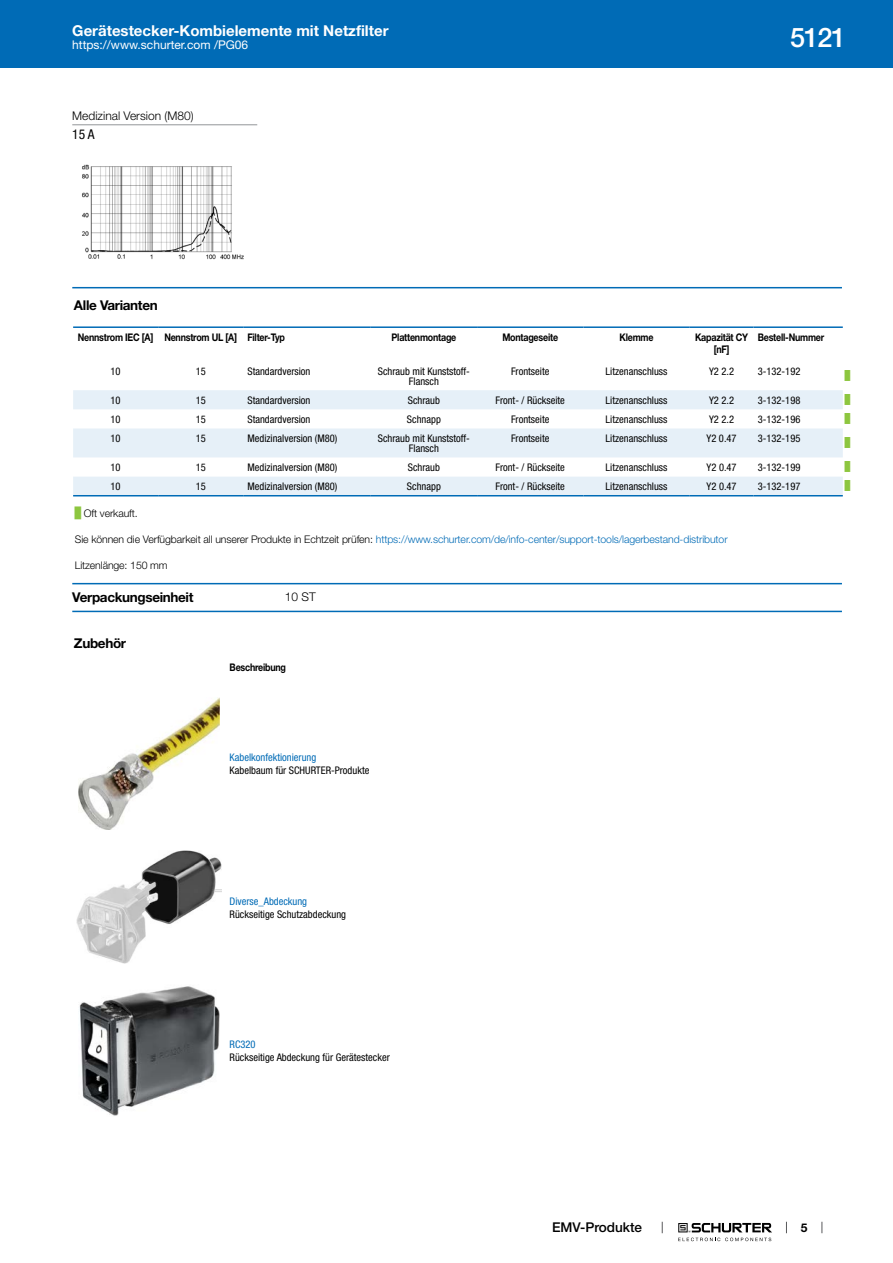
<style>
.page{position:relative;width:893px;height:1263px;background:#fff}
.page>*{position:absolute;margin:0;border:0;box-sizing:border-box;transform-origin:0 0}
.t1{font:500 27px "Helvetica Neue LT";color:#fff}
.t2{font:700 15px "Helvetica Neue LT";color:#fff}
.t3{font:700 13.5px "Helvetica Neue LT";letter-spacing:-.025em;color:#000}
.t4{font:500 13.5px "Helvetica Neue LT";color:#000}
.t5{font:condensed 13.5px "Helvetica Neue LT";color:#000}
.t6{font:12px "Helvetica Neue LT";color:#fff}
.t7{font:300 12px "Helvetica Neue LT";color:#000}
.t8{font:700 12px "Helvetica Neue LT";color:#000}
.t9{font:condensed 10.5px/10.5px "Helvetica Neue LT";color:#000;text-align:center}
.t10{font:300 10.5px "Helvetica Neue LT";letter-spacing:-.01em;color:#006bb6}
.t11{font:700 10.5px/12.6px "Helvetica Neue LT";letter-spacing:-.025em;color:#000;text-align:center;scale:.85 1}
.t12{font:condensed 10.5px "Helvetica Neue LT";color:#006bb6}
.t13{font:300 10.5px "Helvetica Neue LT";letter-spacing:-.01em;color:#000}
.t14{font:9px "Arial Unicode MS";color:#8dc63f}
.s1{font-family:"Arial Unicode MS";font-weight:400;color:#8dc63f}
.s2{color:#000}
</style>
<div class="page">
<svg style="left:678px;top:1223px;width:94px;height:18px"></svg>
<div style="left:0;top:0;width:893px;height:68px;background:#006bb6"></div>
<hr style="left:72px;top:124px;width:185px;height:1px;background:#939598">
<img style="left:82px;top:164px;width:162px;height:96px">
<hr style="left:72px;top:287px;width:770px;height:1px;background:#006bb6">
<svg style="left:73px;top:496px;width:770px;height:1px"></svg>
<svg style="left:73px;top:390px;width:770px;height:105px;fill:#e6f0f8"></svg>
<hr style="left:73px;top:326px;width:85px;height:2px;background:#006bb6">
<hr style="left:158px;top:326px;width:85px;height:2px;background:#006bb6">
<hr style="left:243px;top:326px;width:128px;height:2px;background:#006bb6">
<hr style="left:371px;top:326px;width:106px;height:2px;background:#006bb6">
<hr style="left:477px;top:326px;width:106px;height:2px;background:#006bb6">
<hr style="left:583px;top:326px;width:107px;height:2px;background:#006bb6">
<hr style="left:690px;top:326px;width:63px;height:2px;background:#006bb6">
<hr style="left:753px;top:326px;width:90px;height:2px;background:#006bb6">
<hr style="left:73px;top:495px;width:85px;height:1px;background:#006bb6">
<hr style="left:158px;top:495px;width:85px;height:1px;background:#006bb6">
<hr style="left:243px;top:495px;width:128px;height:1px;background:#006bb6">
<hr style="left:371px;top:495px;width:106px;height:1px;background:#006bb6">
<hr style="left:477px;top:495px;width:106px;height:1px;background:#006bb6">
<hr style="left:583px;top:495px;width:107px;height:1px;background:#006bb6">
<hr style="left:690px;top:495px;width:63px;height:1px;background:#006bb6">
<hr style="left:753px;top:495px;width:90px;height:1px;background:#006bb6">
<hr style="left:72px;top:583px;width:770px;height:1px;background:#006bb6">
<hr style="left:72px;top:611px;width:770px;height:1px;background:#006bb6">
<img style="left:78px;top:698px;width:141px;height:131px">
<img style="left:77px;top:850px;width:144px;height:114px">
<img style="left:79px;top:986px;width:140px;height:130px">
<h2 class="t2" style="left:72px;top:21px;width:318px">Gerätestecker-Kombielemente mit Netzfilter</h2>
<p class="t6" style="left:72px;top:38px;width:178px">https://www.schurter.com /PG06</p>
<p class="t7" style="left:72px;top:108px;width:123px">Medizinal Version (M80)</p>
<p class="t5" style="left:72px;top:127px;width:24px">15 A</p>
<h1 class="t1" style="left:790px;top:21px;width:57px">5121</h1>
<p class="t3" style="left:74px;top:297px;width:85px">Alle Varianten</p>
<p class="t11" style="left:78px;top:330px;width:245px">Nennstrom IEC [A] Nennstrom UL [A] Filter-Typ</p>
<p class="t11" style="left:391px;top:330px;width:78px">Plattenmontage</p>
<p class="t11" style="left:502px;top:330px;width:67px">Montageseite</p>
<p class="t11" style="left:619px;top:330px;width:42px">Klemme</p>
<p class="t11" style="left:695px;top:330px;width:64px">Kapazität CY [nF]</p>
<p class="t11" style="left:758px;top:330px;width:80px">Bestell-Nummer</p>
<p class="t9" style="left:111px;top:366px;width:12px">10</p>
<p class="t9" style="left:196px;top:366px;width:12px">15</p>
<p class="t9" style="left:247px;top:366px;width:64px">Standardversion</p>
<p class="t9" style="left:378px;top:366px;width:94px">Schraub mit Kunststoff-<br>Flansch</p>
<p class="t9" style="left:511px;top:366px;width:40px">Frontseite</p>
<p class="t9" style="left:606px;top:366px;width:63px">Litzenanschluss</p>
<p class="t9" style="left:709px;top:366px;width:27px">Y2 2.2</p>
<p class="t9" style="left:758px;top:366px;width:44px">3-132-192</p>
<p class="t14" style="left:845px;top:369px;width:7px">█</p>
<p class="t9" style="left:111px;top:395px;width:12px">10</p>
<p class="t9" style="left:196px;top:395px;width:12px">15</p>
<p class="t9" style="left:247px;top:395px;width:64px">Standardversion</p>
<p class="t9" style="left:408px;top:395px;width:34px">Schraub</p>
<p class="t9" style="left:496px;top:395px;width:71px">Front- / Rückseite</p>
<p class="t9" style="left:606px;top:395px;width:63px">Litzenanschluss</p>
<p class="t9" style="left:709px;top:395px;width:27px">Y2 2.2</p>
<p class="t9" style="left:758px;top:395px;width:44px">3-132-198</p>
<p class="t14" style="left:845px;top:393px;width:7px">█</p>
<p class="t9" style="left:111px;top:414px;width:12px">10</p>
<p class="t9" style="left:196px;top:414px;width:12px">15</p>
<p class="t9" style="left:247px;top:414px;width:64px">Standardversion</p>
<p class="t9" style="left:407px;top:414px;width:35px">Schnapp</p>
<p class="t9" style="left:511px;top:414px;width:40px">Frontseite</p>
<p class="t9" style="left:606px;top:414px;width:63px">Litzenanschluss</p>
<p class="t9" style="left:709px;top:414px;width:27px">Y2 2.2</p>
<p class="t9" style="left:758px;top:414px;width:44px">3-132-196</p>
<p class="t14" style="left:845px;top:412px;width:7px">█</p>
<p class="t9" style="left:111px;top:433px;width:12px">10</p>
<p class="t9" style="left:196px;top:433px;width:12px">15</p>
<p class="t9" style="left:247px;top:433px;width:91px">Medizinalversion (M80)</p>
<p class="t9" style="left:378px;top:433px;width:94px">Schraub mit Kunststoff-<br>Flansch</p>
<p class="t9" style="left:511px;top:433px;width:40px">Frontseite</p>
<p class="t9" style="left:606px;top:433px;width:63px">Litzenanschluss</p>
<p class="t9" style="left:707px;top:433px;width:32px">Y2 0.47</p>
<p class="t9" style="left:758px;top:433px;width:44px">3-132-195</p>
<p class="t14" style="left:845px;top:436px;width:7px">█</p>
<p class="t9" style="left:111px;top:462px;width:12px">10</p>
<p class="t9" style="left:196px;top:462px;width:12px">15</p>
<p class="t9" style="left:247px;top:462px;width:91px">Medizinalversion (M80)</p>
<p class="t9" style="left:408px;top:462px;width:34px">Schraub</p>
<p class="t9" style="left:496px;top:462px;width:71px">Front- / Rückseite</p>
<p class="t9" style="left:606px;top:462px;width:63px">Litzenanschluss</p>
<p class="t9" style="left:707px;top:462px;width:32px">Y2 0.47</p>
<p class="t9" style="left:758px;top:462px;width:44px">3-132-199</p>
<p class="t14" style="left:845px;top:461px;width:7px">█</p>
<p class="t9" style="left:111px;top:481px;width:12px">10</p>
<p class="t9" style="left:196px;top:481px;width:12px">15</p>
<p class="t9" style="left:247px;top:481px;width:91px">Medizinalversion (M80)</p>
<p class="t9" style="left:407px;top:481px;width:35px">Schnapp</p>
<p class="t9" style="left:496px;top:481px;width:71px">Front- / Rückseite</p>
<p class="t9" style="left:606px;top:481px;width:63px">Litzenanschluss</p>
<p class="t9" style="left:707px;top:481px;width:32px">Y2 0.47</p>
<p class="t9" style="left:758px;top:481px;width:44px">3-132-197</p>
<p class="t14" style="left:845px;top:480px;width:7px">█</p>
<p class="t13" style="left:75px;top:507px;width:64px"><span class="s1">█</span> Oft verkauft.</p>
<p class="t10" style="left:75px;top:533px;width:654px"><span class="s2">Sie können die Verfügbarkeit all unserer Produkte in Echtzeit prüfen:</span> https://www.schurter.com/de/info-center/support-tools/lagerbestand-distributor</p>
<p class="t13" style="left:75px;top:559px;width:94px">Litzenlänge: 150 mm</p>
<p class="t3" style="left:72px;top:589px;width:123px">Verpackungseinheit</p>
<p class="t7" style="left:285px;top:589px;width:32px">10 ST</p>
<p class="t3" style="left:74px;top:634px;width:54px">Zubehör</p>
<p class="t11" style="left:230px;top:660px;width:68px">Beschreibung</p>
<p class="t12" style="left:230px;top:751px;width:88px">Kabelkonfektionierung</p>
<p class="t9" style="left:230px;top:765px;width:141px">Kabelbaum für SCHURTER-Produkte</p>
<p class="t12" style="left:230px;top:895px;width:79px">Diverse_Abdeckung</p>
<p class="t9" style="left:230px;top:909px;width:118px">Rückseitige Schutzabdeckung</p>
<p class="t12" style="left:230px;top:1038px;width:28px">RC320</p>
<p class="t9" style="left:230px;top:1052px;width:162px">Rückseitige Abdeckung für Gerätestecker</p>
<p class="t4" style="left:552px;top:1219px;width:92px">EMV-Produkte</p>
<p class="t8" style="left:801px;top:1220px;width:8px">5</p>
</div>
